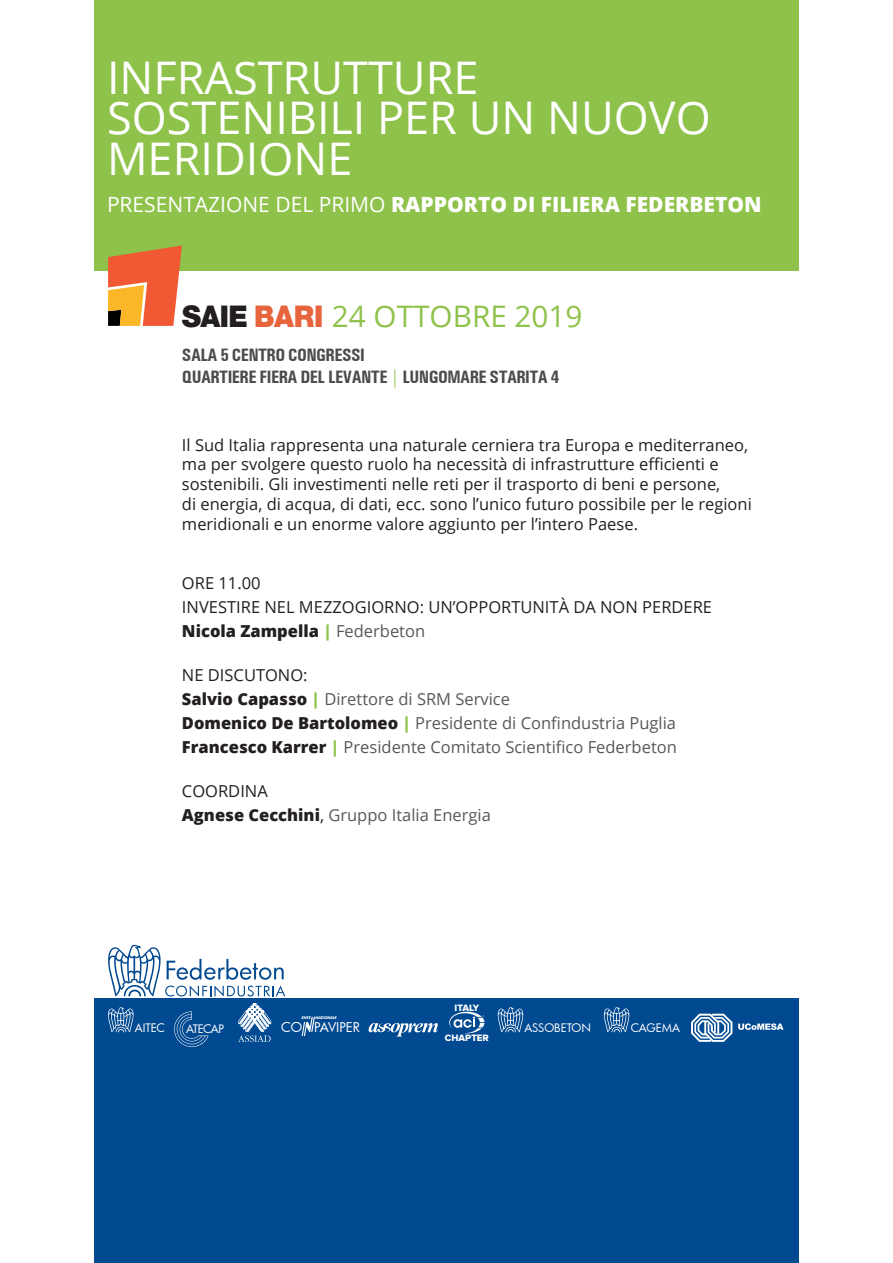
<style>
.page{position:relative;width:893px;height:1263px;background:#fff}
.page>*{position:absolute;margin:0;border:0;box-sizing:border-box;transform-origin:0 0}
.t1{font:45px/40.5px "Open Sans";color:#fff}
.t2{font:29.7px "Open Sans";color:#8ec24a}
.t3{font:800 21px "Open Sans";color:#fff}
.t4{font:700 condensed 18px/21.6px "Univers";letter-spacing:-.03em;color:#4b4c4d}
.t5{font:16.5px/19.8px "Open Sans";color:#231f20}
.t6{font:16.5px/24px "Open Sans";color:#57585a}
.t7{font:13.2px "Futura";color:#fff}
.t8{font:11.55px "Futura";letter-spacing:-.04em;color:#fff}
.t9{font:11.4px "Futura";color:#fff}
.t10{font:11.4px "Futura";letter-spacing:-.02em;color:#fff}
.t11{font:9.6px "Proxima Nova Extrabld";color:#fff}
.t12{font:italic 700 3.6px "Futura";color:#fff}
.s1{font-weight:400}
.s2{font-family:"Helvetica Neue LT Std";font-weight:900;font-size:30px;color:#231f20}
.s3{font-family:"Helvetica Neue LT Std";font-weight:900;font-size:30px;color:#e7643d}
.s4{color:#8ec24a}
.s5{font-weight:800}
.s6{font-weight:800;color:#8ec24a}
.s7{color:#57585a}
.s8{color:#231f20}
.s9{font-weight:800;color:#231f20}
</style>
<div class="page">
<div style="left:94px;top:0;width:705px;height:270px;background:#8ec24a"></div>
<svg style="left:108px;top:245px;width:74px;height:81px"></svg>
<div style="left:94px;top:999px;width:705px;height:264px;background:#014990"></div>
<svg style="left:238px;top:1003px;width:33px;height:39px"></svg>
<svg style="left:108px;top:1007px;width:26px;height:25px"></svg>
<svg style="left:174px;top:1011px;width:34px;height:36px"></svg>
<svg style="left:369px;top:1023px;width:69px;height:13px"></svg>
<svg style="left:738px;top:1023px;width:45px;height:7px"></svg>
<svg style="left:691px;top:1014px;width:41px;height:28px"></svg>
<svg style="left:302px;top:1017px;width:13px;height:19px"></svg>
<svg style="left:449px;top:1012px;width:35px;height:21px"></svg>
<svg style="left:497px;top:1007px;width:27px;height:25px"></svg>
<svg style="left:603px;top:1007px;width:27px;height:25px"></svg>
<svg style="left:108px;top:945px;width:177px;height:51px"></svg>
<h1 class="t1" style="left:107px;top:56px;width:605px">INFRASTRUTTURE<br>SOSTENIBILI PER UN NUOVO<br>MERIDIONE</h1>
<p class="t3" style="left:107px;top:188px;width:656px"><span class="s1">PRESENTAZIONE DEL PRIMO</span> RAPPORTO DI FILIERA FEDERBETON</p>
<h2 class="t2" style="left:182px;top:296px;width:402px"><span class="s2">SAIE</span> <span class="s3">BARI</span> 24 OTTOBRE 2019</h2>
<p class="t4" style="left:182px;top:344px;width:379px">SALA 5 CENTRO CONGRESSI<br>QUARTIERE FIERA DEL LEVANTE <span class="s4">|</span> LUNGOMARE STARITA 4</p>
<p class="t5" style="left:182px;top:434px;width:571px">Il Sud Italia rappresenta una naturale cerniera tra Europa e mediterraneo, ma per svolgere questo ruolo ha necessità di infrastrutture efficienti e sostenibili. Gli investimenti nelle reti per il trasporto di beni e persone,<br>di energia, di acqua, di dati, ecc. sono l’unico futuro possibile per le regioni meridionali e un enorme valore aggiunto per l’intero Paese.</p>
<p class="t5" style="left:182px;top:571px;width:532px;line-height:24px">ORE 11.00<br>INVESTIRE NEL MEZZOGIORNO: UN’OPPORTUNITÀ DA NON PERDERE<br><span class="s5">Nicola Zampella</span> <span class="s6">|</span> <span class="s7">Federbeton</span></p>
<p class="t6" style="left:182px;top:663px;width:496px"><span class="s8">NE DISCUTONO:<br></span><span class="s9">Salvio Capasso</span> <span class="s6">|</span> Direttore di SRM Service<br><span class="s9">Domenico De Bartolomeo</span> <span class="s6">|</span> Presidente di Confindustria Puglia <span class="s9">Francesco Karrer</span> <span class="s6">|</span> Presidente Comitato Scientifico Federbeton</p>
<p class="t6" style="left:182px;top:778px;width:310px"><span class="s8">COORDINA<br></span><span class="s9">Agnese Cecchini</span><span class="s8">,</span> Gruppo Italia Energia</p>
<p class="t12" style="left:302px;top:1015px;width:37px">ENTE NAZIONALE</p>
<p class="t9" style="left:135px;top:1020px;width:31px">AITEC</p>
<p class="t8" style="left:186px;top:1020px;width:40px">ATECAP</p>
<p class="t7" style="left:281px;top:1018px;width:81px">CO PAVIPER</p>
<p class="t11" style="left:454px;top:1002px;width:26px">ITALY</p>
<p class="t11" style="left:445px;top:1032px;width:46px">CHAPTER</p>
<p class="t10" style="left:524px;top:1020px;width:68px">ASSOBETON</p>
<p class="t9" style="left:631px;top:1020px;width:51px">CAGEMA</p>
</div>
